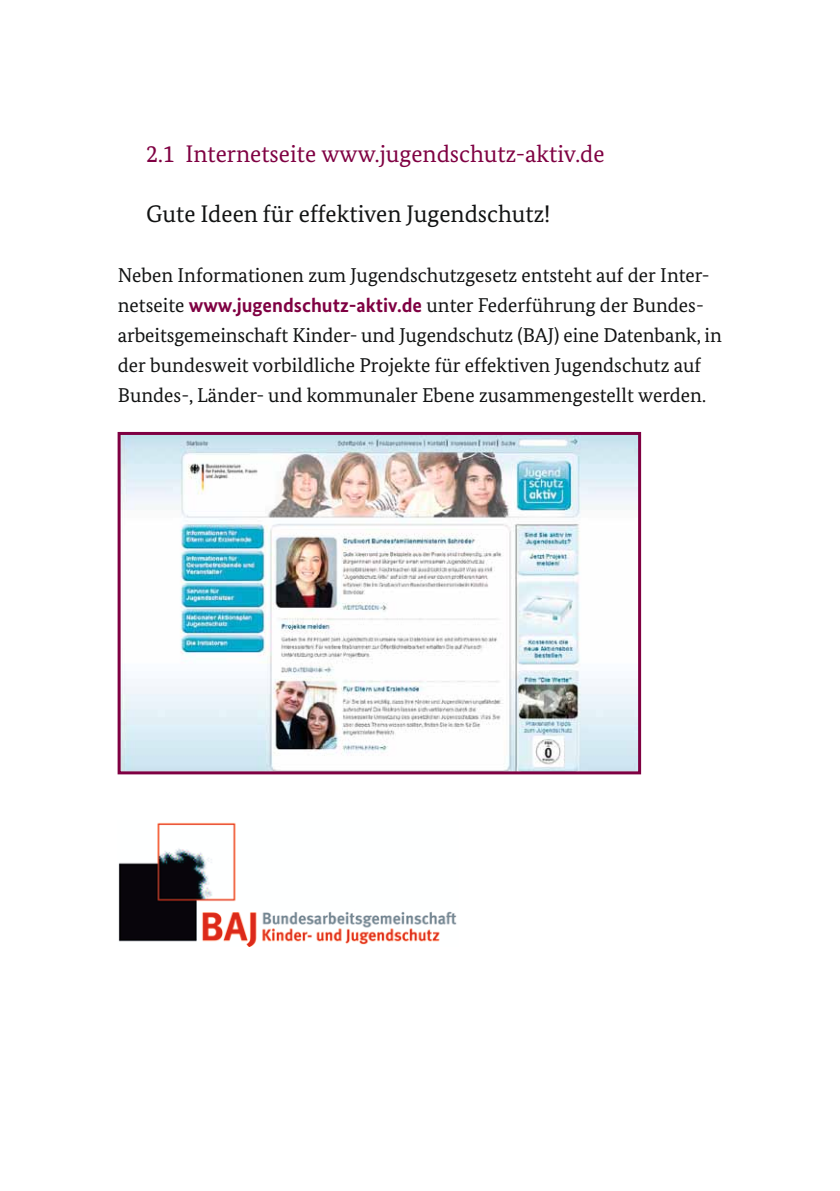
<style>
.page{position:relative;width:840px;height:1191px;background:#fff}
.page>*{position:absolute;margin:0;border:0;box-sizing:border-box;transform-origin:0 0}
.t1{font:24px "Bundes Serif";color:#7f0042}
.t2{font:24px "Bundes Serif";color:#111212}
.t3{font:20px/30px "Bundes Serif";color:#111212}
.s1{font-family:"Bundes Sans";font-weight:700;color:#7f0042}
</style>
<div class="page">
<img style="left:121px;top:436px;width:515px;height:334px">
<div style="left:117px;top:432px;width:523px;height:342px;border:3px solid #7f0042"></div>
<img style="left:118px;top:822px;width:339px;height:124px">
<h2 class="t1" style="left:146px;top:139px;width:460px">2.1 Internetseite www.jugendschutz-aktiv.de</h2>
<h3 class="t2" style="left:146px;top:199px;width:405px">Gute Ideen für effektiven Jugendschutz!</h3>
<p class="t3" style="left:118px;top:260px;width:605px">Neben Informationen zum Jugendschutzgesetz entsteht auf der Inter&shy;netseite <span class="s1">www.jugendschutz-aktiv.de</span> unter Federführung der Bundes&shy;arbeitsgemeinschaft Kinder- und Jugendschutz (BAJ) eine Datenbank, in der bundesweit vorbildliche Projekte für effektiven Jugendschutz auf Bundes-, Länder- und kommunaler Ebene zusammengestellt werden.</p>
</div>
